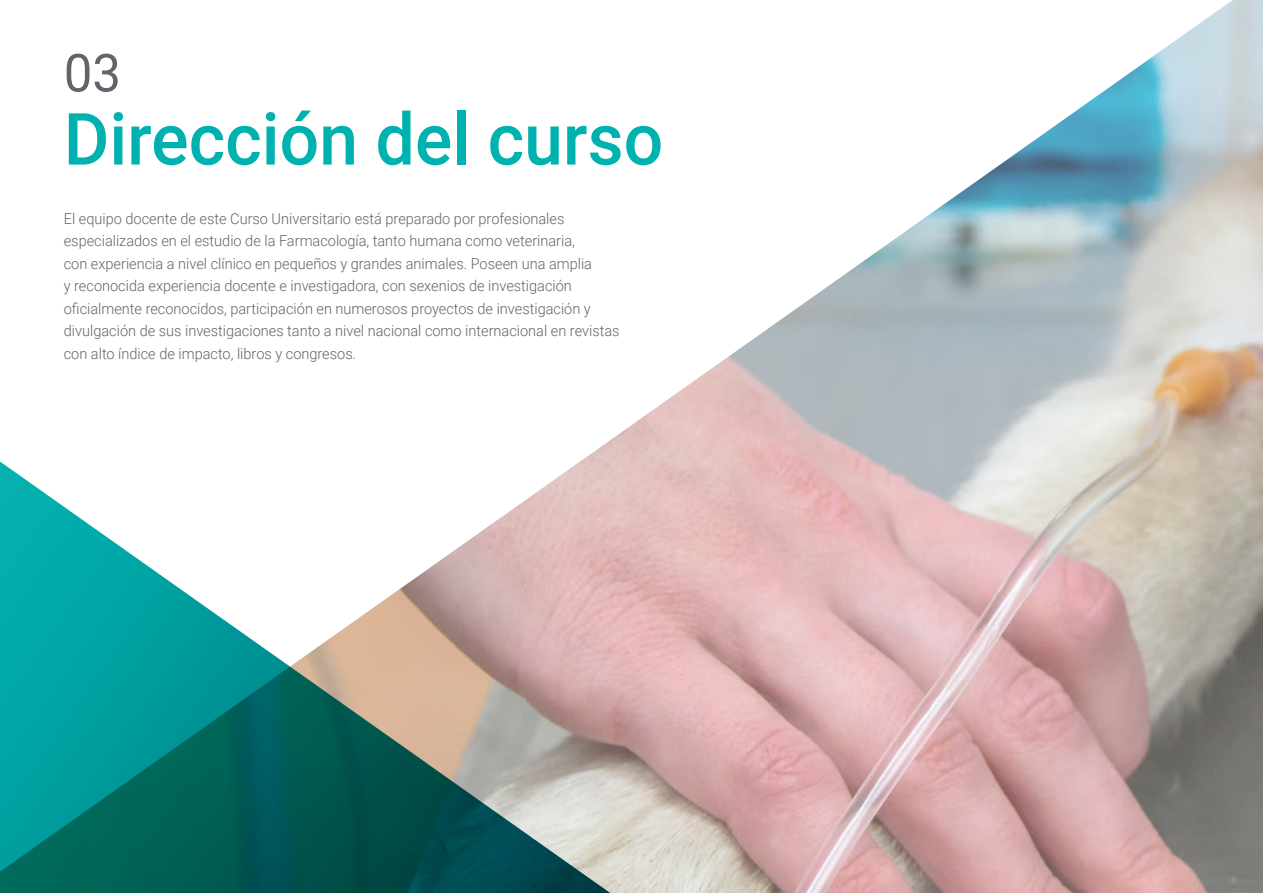
<style>
.page{position:relative;width:1263px;height:893px;background:#fff}
.page>*{position:absolute;margin:0;border:0;box-sizing:border-box;transform-origin:0 0}
.t1{font:500 72px "Roboto";color:#00b2af}
.t2{font:52.5px "Roboto";color:#61646a}
.t3{font:300 15px/22.5px "Roboto";color:#61646a}
</style>
<div class="page">
<img style="left:602px;top:0;width:661px;height:893px">
<svg style="left:0;top:446px;width:640px;height:447px"></svg>
<h2 class="t2" style="left:64px;top:36px;width:59px">03</h2>
<h1 class="t1" style="left:64px;top:89px;width:601px">Dirección del curso</h1>
<p class="t3" style="left:64px;top:207px;width:557px">El equipo docente de este Curso Universitario está preparado por profesionales especializados en el estudio de la Farmacología, tanto humana como veterinaria,<br>con experiencia a nivel clínico en pequeños y grandes animales. Poseen una amplia<br>y reconocida experiencia docente e investigadora, con sexenios de investigación oficialmente reconocidos, participación en numerosos proyectos de investigación y divulgación de sus investigaciones tanto a nivel nacional como internacional en revistas con alto índice de impacto, libros y congresos.</p>
</div>
